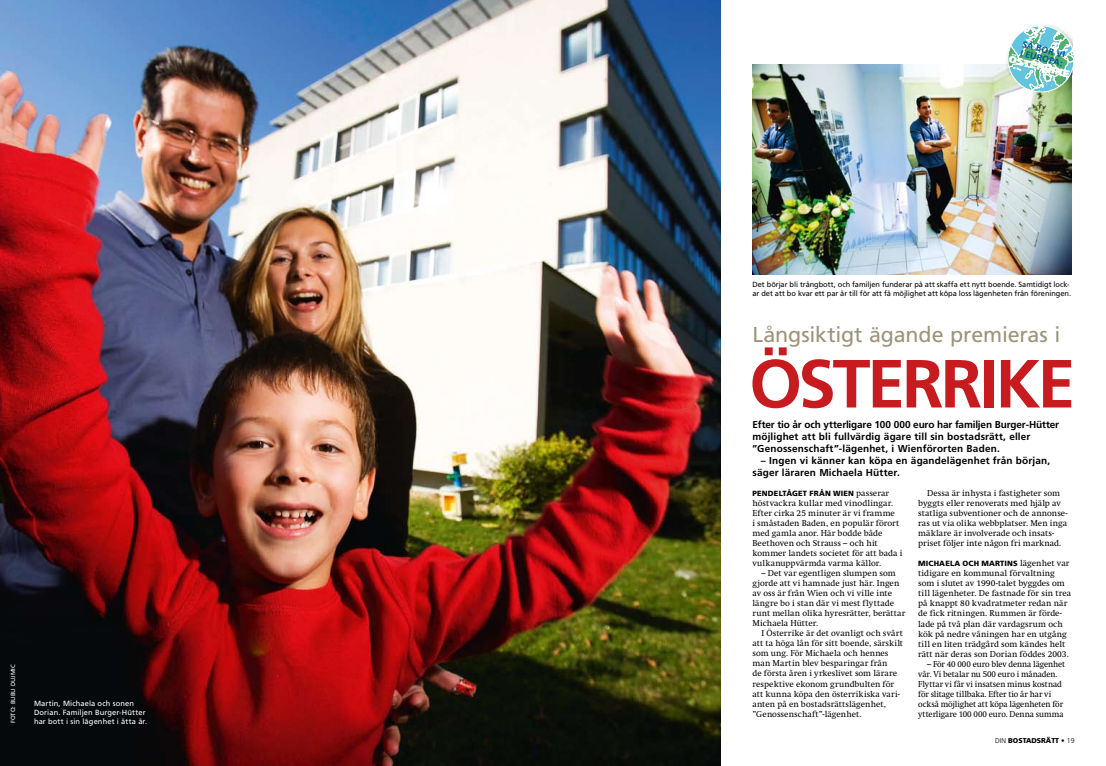
<style>
.page{position:relative;width:1106px;height:766px;background:#fff}
.page>*{position:absolute;margin:0;border:0;box-sizing:border-box;transform-origin:0 0}
.t1{font:700 68px "Frutiger";letter-spacing:-.045em;color:#c71b20}
.t2{font:21.5px "Frutiger";letter-spacing:-.01em;color:#9c947a}
.t3{font:700 10px/12px "Frutiger";letter-spacing:.015em;color:#000}
.t4{font:900 10px "Frutiger";color:#fff}
.t5{font:700 9px/9px "Frutiger";color:#01529d}
.t6{font:8.5px/10px "Swift";letter-spacing:.01em;color:#000}
.t7{font:8.5px/10px "Swift";letter-spacing:.01em;color:#000;scale:.96 1}
.t8{font:7.5px/9px "Frutiger";letter-spacing:-.005em;color:#000}
.t9{font:7.5px/9px "Frutiger";letter-spacing:.015em;color:#fff}
.t10{font:900 7.5px "Frutiger";letter-spacing:.02em;color:#000}
.t11{font:900 7px "Frutiger";color:#000}
.t12{font:6px "Frutiger";color:#fff}
.s1{font-family:"Swift";font-weight:400;font-size:8.5px}
.s2{font-weight:300}
.s3{font-weight:400}
</style>
<div class="page">
<img style="left:0;top:0;width:720px;height:765px">
<img style="left:752px;top:64px;width:319px;height:211px">
<div style="left:994px;top:0;width:78px;height:75px;background:#fff"></div>
<svg style="left:998px;top:26px;width:76px;height:68px"></svg>
<p class="t12" style="left:9px;top:723px;width:61px;rotate:-90deg">foto: Bubu Dujm ic</p>
<p class="t9" style="left:34px;top:698px;width:113px">Martin, Michaela och sonen<br>Dorian. Familjen Burger-Hütter</p>
<p class="t9" style="left:34px;top:716px;width:115px">har bott i sin lägenhet i åtta år.</p>
<p class="t5" style="left:1023px;top:39px;width:46px;rotate:15deg">SÅ BOR VI<br>I EUROPA:</p>
<p class="t4" style="left:1010px;top:52px;width:64px;rotate:15deg">ÖSTERRIKE</p>
<p class="t8" style="left:752px;top:279px;width:320px">Det börjar bli trångbott, och familjen funderar på att skaffa ett nytt boende. Samtidigt lock&shy;ar det att bo kvar ett par år till för att få möjlighet att köpa loss lägenheten från föreningen.</p>
<p class="t2" style="left:752px;top:321px;width:309px">Långsiktigt ägande premieras i</p>
<p class="t1" style="left:749px;top:344px;width:150px">Österri</p>
<p class="t1" style="left:995px;top:344px;width:72px">ke</p>
<p class="t3" style="left:752px;top:418px;width:308px">Efter tio år och ytterligare 100 000 euro har familjen Burger-Hütter möjlighet att bli fullvärdig ägare till sin bostadsrätt, eller ”Genossenschaft”-lägenhet, i Wienförorten Baden.</p>
<p class="t3" style="left:752px;top:454px;width:299px;text-indent:8px">– Ingen vi känner kan köpa en ägandelägenhet från början, säger läraren Michaela Hütter.</p>
<p class="t10" style="left:752px;top:489px;width:138px">PENDELTÅGET FRÅN WIEN <span class="s1">passerar</span></p>
<p class="t6" style="left:752px;top:498px;width:151px">höstvackra kullar med vinodlingar.<br>Efter cirka 25 minuter är vi framme<br>i småstaden Baden, en populär förort med gamla anor. Här bodde både Beethoven och Strauss – och hit kommer landets societet för att bada i vulkanuppvärmda varma källor.</p>
<p class="t6" style="left:761px;top:568px;width:136px">– Det var egentligen slumpen som</p>
<p class="t6" style="left:752px;top:578px;width:148px">gjorde att vi hamnade just här. Ingen</p>
<p class="t6" style="left:752px;top:588px;width:141px">av oss är från Wien och vi ville inte</p>
<p class="t6" style="left:752px;top:598px;width:143px">längre bo i stan där vi mest flyttade</p>
<p class="t6" style="left:752px;top:608px;width:154px">runt mellan olika hyresrätter, berättar</p>
<p class="t6" style="left:752px;top:618px;width:67px">Michaela Hütter.</p>
<p class="t6" style="left:761px;top:628px;width:143px">I Österrike är det ovanligt och svårt</p>
<p class="t6" style="left:752px;top:638px;width:152px">att ta höga lån för sitt boende, särskilt</p>
<p class="t6" style="left:752px;top:648px;width:138px">som ung. För Michaela och hennes</p>
<p class="t6" style="left:752px;top:658px;width:136px">man Martin blev besparingar från</p>
<p class="t6" style="left:752px;top:668px;width:146px">de första åren i yrkeslivet som lärare</p>
<p class="t6" style="left:752px;top:678px;width:143px">respektive ekonom grundbulten för</p>
<p class="t6" style="left:752px;top:688px;width:149px">att kunna köpa den österrikiska vari-</p>
<p class="t6" style="left:752px;top:698px;width:135px">anten på en bostadsrättslägenhet,</p>
<p class="t6" style="left:752px;top:708px;width:111px">”Genossenschaft”-lägenhet.</p>
<p class="t6" style="left:918px;top:488px;width:151px;text-indent:9px">Dessa är inhysta i fastigheter som byggts eller renoverats med hjälp av statliga subventioner och de annonse&shy;ras ut via olika webbplatser. Men inga mäklare är involverade och insats&shy;priset följer inte någon fri marknad.</p>
<p class="t10" style="left:918px;top:559px;width:153px">MICHAELA OCH MARTINS <span class="s1">lägenhet var</span></p>
<p class="t6" style="left:918px;top:568px;width:154px">tidigare en kommunal förvaltning som i slutet av 1990-talet byggdes om till lägenheter. De fastnade för sin trea på knappt 80 kvadratmeter redan när de fick ritningen. Rummen är förde&shy;lade på två plan där vardagsrum och kök på nedre våningen har en utgång till en liten trädgård som kändes helt rätt när deras son Dorian föddes 2003.</p>
<p class="t7" style="left:918px;top:658px;width:155px;text-indent:9px">– För 40 000 euro blev denna lägenhet vår. Vi betalar nu 500 euro i månaden.<br>Flyttar vi får vi insatsen minus kostnad för slitage tillbaka. Efter tio år har vi också möjlighet att köpa lägenheten för ytterligare 100 000 euro. Denna summa</p>
<p class="t11" style="left:995px;top:736px;width:81px"><span class="s2">Din</span> BOSTADSRÄTT <span class="s3">•</span> <span class="s2">19</span></p>
</div>
